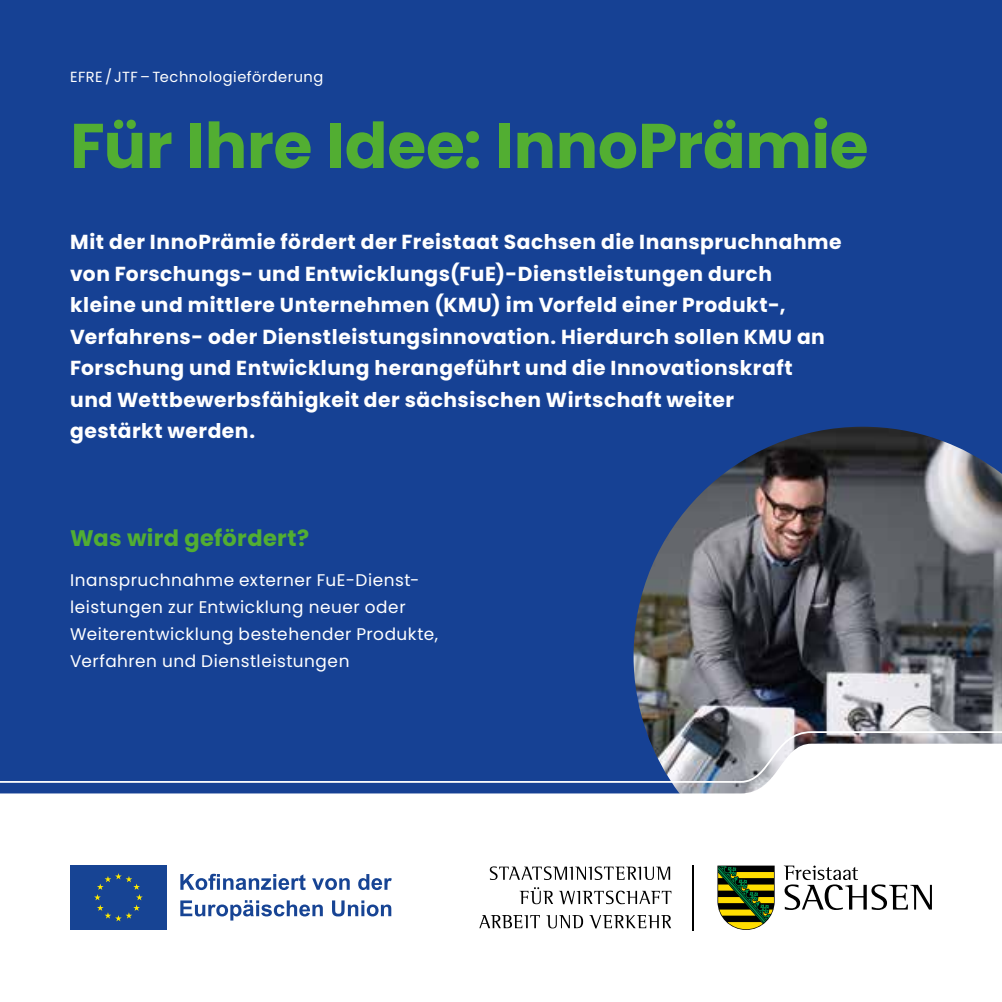
<style>
.page{position:relative;width:1002px;height:1002px;background:#fff}
.page>*{position:absolute;margin:0;border:0;box-sizing:border-box;transform-origin:0 0}
.t1{font:700 63px "Poppins";letter-spacing:-.005em;color:#52ae32}
.t2{font:700 22.5px "Poppins";letter-spacing:.015em;color:#52ae32}
.t3{font:700 20.25px/31.5px "Poppins";letter-spacing:.025em;color:#fff}
.t4{font:16.88px/27px "Poppins";letter-spacing:.03em;color:#fff}
.t5{font:14.62px "Poppins";letter-spacing:.035em;color:#fff}
</style>
<div class="page">
<div style="left:0;top:0;width:1001px;height:830px;background:#164194"></div>
<img style="left:633px;top:426px;width:368px;height:305px">
<svg style="left:0;top:731px;width:1001px;height:200px;fill:#fff"></svg>
<svg style="left:783px;top:865px;width:148px;height:44px"></svg>
<svg style="left:717px;top:865px;width:57px;height:64px;background:#687023"></svg>
<hr style="left:692px;top:865px;width:1px;height:66px;background:#000">
<svg style="left:489px;top:866px;width:181px;height:13px"></svg>
<svg style="left:519px;top:887px;width:34px;height:17px"></svg>
<svg style="left:559px;top:890px;width:112px;height:14px"></svg>
<svg style="left:479px;top:914px;width:61px;height:14px"></svg>
<svg style="left:546px;top:914px;width:37px;height:14px"></svg>
<svg style="left:589px;top:914px;width:82px;height:14px"></svg>
<div style="left:68px;top:863px;width:100px;height:68px;background:linear-gradient(to right,#174494,#174494)"></div>
<div style="left:70px;top:865px;width:96px;height:64px;background:#174494"></div>
<svg style="left:94px;top:873px;width:49px;height:48px"></svg>
<svg style="left:180px;top:873px;width:125px;height:16px"></svg>
<svg style="left:312px;top:878px;width:37px;height:11px"></svg>
<svg style="left:358px;top:873px;width:34px;height:16px"></svg>
<svg style="left:180px;top:900px;width:143px;height:20px"></svg>
<svg style="left:332px;top:900px;width:59px;height:16px"></svg>
<p class="t5" style="left:70px;top:69px;width:255px">EFRE / JTF–Technologieförderung</p>
<h1 class="t1" style="left:70px;top:109px;width:799px">Für Ihre Idee: InnoPrämie</h1>
<p class="t3" style="left:70px;top:226px;width:773px">Mit der InnoPrämie fördert der Freistaat Sachsen die Inanspruchnahme von Forschungs- und Entwicklungs(FuE)-Dienstleistungen durch kleine und mittlere Unternehmen (KMU) im Vorfeld einer Produkt-, Verfahrens- oder Dienstleistungsinnovation. Hierdurch sollen KMU an Forschung und Entwicklung herangeführt und die Innovationskraft<br>und Wettbewerbsfähigkeit der sächsischen Wirtschaft weiter<br>gestärkt -werden.</p>
<p class="t2" style="left:70px;top:525px;width:240px">Was wird gefördert?</p>
<p class="t4" style="left:70px;top:566px;width:369px">Inanspruchnahme externer FuE-Dienst&shy;leistungen zur Entwicklung neuer oder Weiterentwicklung bestehender Produkte, Verfahren und Dienstleistungen</p>
</div>
